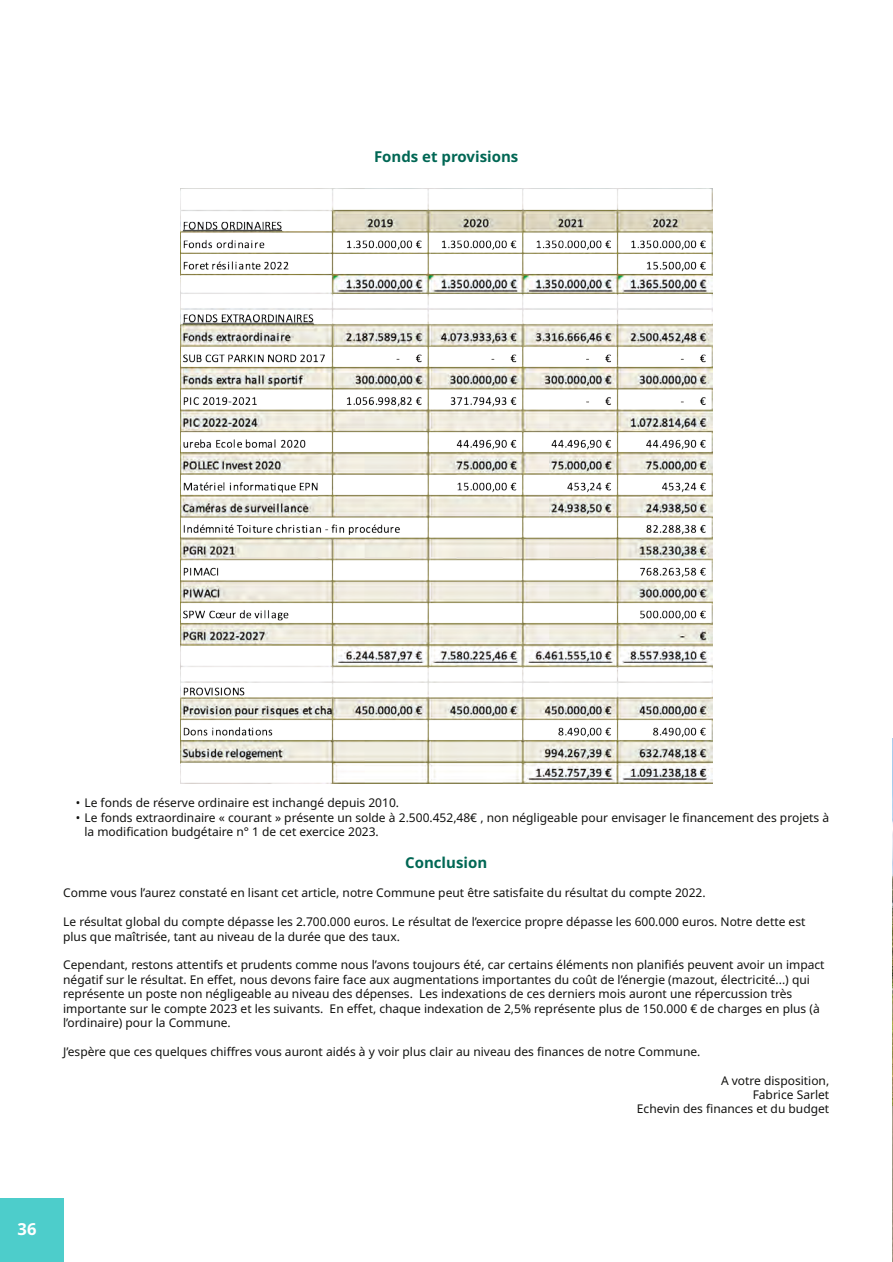
<style>
.page{position:relative;width:893px;height:1262px;background:#fff}
.page>*{position:absolute;margin:0;border:0;box-sizing:border-box;transform-origin:0 0}
.t1{font:700 16.5px "Noto Sans";color:#fff}
.t2{font:700 15px "Noto Sans";color:#006754}
.t3{font:12px/14.4px "Noto Sans";color:#11110f}
</style>
<div class="page">
<img style="left:892px;top:738px;width:1px;height:523px">
<img style="left:180px;top:189px;width:532px;height:594px">
<div style="left:0;top:1198px;width:63px;height:63px;background:#4dcdcb"></div>
<p class="t2" style="left:374px;top:148px;width:146px">Fonds et provisions</p>
<p class="t3" style="left:76px;top:795px;width:324px">• Le fonds de réserve ordinaire est inchangé depuis 2010.</p>
<p class="t3" style="left:84px;top:810px;width:746px;text-indent:-9px">• Le fonds extraordinaire « courant » présente un solde à 2.500.452,48€ , non négligeable pour envisager le financement des projets à la modification budgétaire n° 1 de cet exercice 2023.</p>
<p class="t2" style="left:405px;top:854px;width:84px">Conclusion</p>
<p class="t3" style="left:63px;top:885px;width:643px">Comme vous l’aurez constaté en lisant cet article, notre Commune peut être satisfaite du résultat du compte 2022.</p>
<p class="t3" style="left:63px;top:914px;width:743px">Le résultat global du compte dépasse les 2.700.000 euros. Le résultat de l’exercice propre dépasse les 600.000 euros. Notre dette est plus que maîtrisée, tant au niveau de la durée que des taux.</p>
<p class="t3" style="left:63px;top:957px;width:762px">Cependant, restons attentifs et prudents comme nous l’avons toujours été, car certains éléments non planifiés peuvent avoir un impact négatif sur le résultat. En effet, nous devons faire face aux augmentations importantes du coût de l’énergie (mazout, électricité...) qui représente un poste non négligeable au niveau des dépenses. Les indexations de ces derniers mois auront une répercussion très importante sur le compte 2023 et les suivants. En effet, chaque indexation de 2,5% représente plus de 150.000 € de charges en plus (à l’ordinaire) pour la Commune.</p>
<p class="t3" style="left:63px;top:1044px;width:638px">J’espère que ces quelques chiffres vous auront aidés à y voir plus clair au niveau des finances de notre Commune.</p>
<p class="t3" style="left:636px;top:1073px;width:194px;text-align:right">A votre disposition,<br>Fabrice Sarlet<br>Echevin des finances et du budget</p>
<h1 class="t1" style="left:18px;top:1219px;width:20px">36</h1>
</div>
